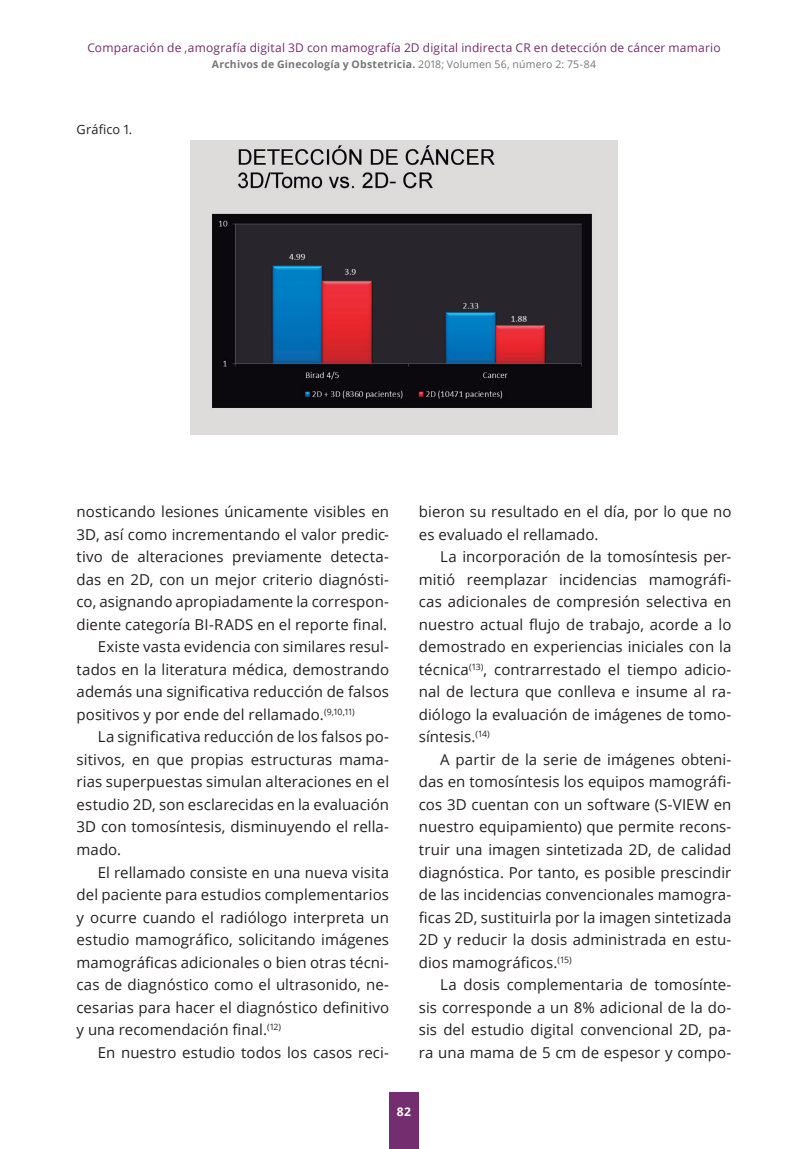
<style>
.page{position:relative;width:808px;height:1149px;background:#fff}
.page>*{position:absolute;margin:0;border:0;box-sizing:border-box;transform-origin:0 0}
.Primero{font:15px/22.5px "Open Sans";letter-spacing:.005em;color:#231f20;text-align:justify}
.Figura_título{font:12.75px "Open Sans";letter-spacing:.015em;color:#231f20}
.t1{font:12px "Open Sans";letter-spacing:.015em;color:#742d6e}
.t2{font:700 12px "Open Sans";color:#fff}
.t3{font:700 10.5px "Open Sans";letter-spacing:.02em;color:#757679}
.s1{font-weight:400}
</style>
<div class="page">
<div style="left:389px;top:1092px;width:30px;height:56px;background:#742d6e"></div>
<img style="left:190px;top:140px;width:428px;height:294px">
<p class="t1" style="left:87px;top:39px;width:635px">Comparación de ,amografía digital 3D con mamografía 2D digital indirecta CR en detección de cáncer mamario</p>
<p class="t3" style="left:212px;top:56px;width:386px">Archivos de Ginecología y Obstetricia. <span class="s1">2018; Volumen 56, número 2: 75-84</span></p>
<p class="Figura_título" style="left:77px;top:121px;width:57px">Gráfico 1.</p>
<p class="Primero" style="left:77px;top:500px;width:314px">nosticando lesiones únicamente visibles en 3D, así como incrementando el valor predic&shy;tivo de alteraciones previamente detecta&shy;das en 2D, con un mejor criterio diagnósti&shy;co, asignando apropiadamente la correspon&shy;diente categoría BI-RADS en el reporte final.</p>
<p class="Primero" style="left:77px;top:635px;width:314px;text-indent:21px">Existe vasta evidencia con similares resul&shy;tados en la literatura médica, demostrando además una significativa reducción de falsos positivos y por ende del rellamado.<sup>(9,10,11)</sup></p>
<p class="Primero" style="left:77px;top:725px;width:314px;text-indent:21px">La significativa reducción de los falsos po&shy;sitivos, en que propias estructuras mama&shy;rias superpuestas simulan alteraciones en el estudio 2D, son esclarecidas en la evaluación 3D con tomosíntesis, disminuyendo el rella&shy;mado.</p>
<p class="Primero" style="left:77px;top:860px;width:314px;text-indent:21px">El rellamado consiste en una nueva visita del paciente para estudios complementarios y ocurre cuando el radiólogo interpreta un estudio mamográfico, solicitando imágenes mamográficas adicionales o bien otras técni&shy;cas de diagnóstico como el ultrasonido, ne&shy;cesarias para hacer el diagnóstico definitivo y una recomendación final.<sup>(12)</sup></p>
<p class="Primero" style="left:98px;top:1040px;width:293px">En nuestro estudio todos los casos reci-</p>
<p class="Primero" style="left:419px;top:500px;width:314px">bieron su resultado en el día, por lo que no es evaluado el rellamado.</p>
<p class="Primero" style="left:419px;top:545px;width:314px;text-indent:21px">La incorporación de la tomosíntesis per&shy;mitió reemplazar incidencias mamográfi&shy;cas adicionales de compresión selectiva en nuestro actual flujo de trabajo, acorde a lo demostrado en experiencias iniciales con la técnica<sup>(13)</sup>, contrarrestado el tiempo adicio&shy;nal de lectura que conlleva e insume al ra&shy;diólogo la evaluación de imágenes de tomo&shy;síntesis.<sup>(14)</sup></p>
<p class="Primero" style="left:419px;top:747px;width:314px;text-indent:21px">A partir de la serie de imágenes obteni&shy;das en tomosíntesis los equipos mamográfi&shy;cos 3D cuentan con un software (S-VIEW en nuestro equipamiento) que permite recons&shy;truir una imagen sintetizada 2D, de calidad diagnóstica. Por tanto, es posible prescindir de las incidencias convencionales mamogra&shy;ficas 2D, sustituirla por la imagen sintetizada 2D y reducir la dosis administrada en estu&shy;dios mamográficos.<sup>(15)</sup></p>
<p class="Primero" style="left:419px;top:972px;width:314px;text-indent:21px">La dosis complementaria de tomosínte&shy;sis corresponde a un 8% adicional de la do&shy;sis del estudio digital convencional 2D, pa&shy;ra una mama de 5 cm de espesor y compo-</p>
<p class="t2" style="left:397px;top:1102px;width:16px">82</p>
</div>
